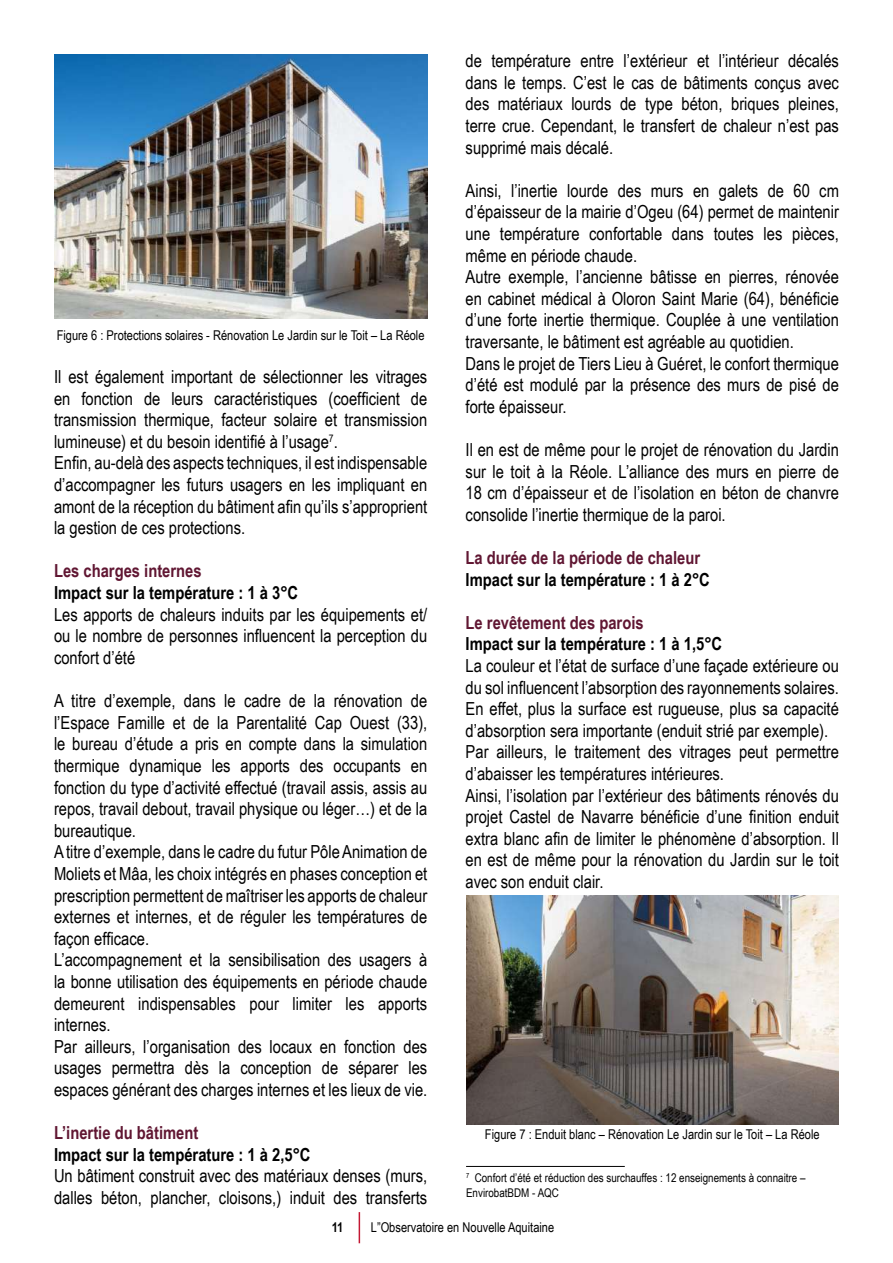
<style>
.page{position:relative;width:893px;height:1263px;background:#fff}
.page>*{position:absolute;margin:0;border:0;box-sizing:border-box;transform-origin:0 0}
.t1{font:18px/21.6px "Arial Narrow";color:#000}
.t2{font:700 18px "Arial Narrow";color:#000}
.t3{font:700 18px "Arial Narrow";color:#601632}
.t4{font:13.5px "Arial Narrow";color:#000}
.t5{font:700 13.5px "Arial Narrow";color:#000}
.t6{font:12px/14.4px "Arial Narrow";color:#000}
</style>
<div class="page">
<hr style="left:359px;top:1212px;width:1px;height:31px;background:#c31833">
<img style="left:54px;top:54px;width:373px;height:265px">
<img style="left:466px;top:896px;width:373px;height:229px">
<hr style="left:466px;top:1166px;width:159px;height:1px;background:#000">
<p class="t4" style="left:57px;top:325px;width:369px">Figure 6 : Protections solaires - Rénovation Le Jardin sur le Toit – La Réole</p>
<p class="t1" style="left:54px;top:365px;width:375px">Il est également important de sélectionner les vitrages en fonction de leurs caractéristiques (coefficient de transmission thermique, facteur solaire et transmission lumineuse) et du besoin identifié à l’usage<sup>7</sup>.<br>Enfin, au-delà des aspects techniques, il est indispensable d’accompagner les futurs usagers en les impliquant en amont de la réception du bâtiment afin qu’ils s’approprient la gestion de ces protections.</p>
<p class="t3" style="left:54px;top:557px;width:149px">Les charges internes</p>
<p class="t2" style="left:54px;top:579px;width:246px">Impact sur la température : 1 à 3°C</p>
<p class="t1" style="left:54px;top:603px;width:375px;text-align:justify">Les apports de chaleurs induits par les équipements et/ ou le nombre de personnes influencent la perception du confort d’été</p>
<p class="t1" style="left:54px;top:689px;width:375px">A titre d’exemple, dans le cadre de la rénovation de l’Espace Famille et de la Parentalité Cap Ouest (33), le bureau d’étude a pris en compte dans la simulation thermique dynamique les apports des occupants en fonction du type d’activité effectué (travail assis, assis au repos, travail debout, travail physique ou léger…) et de la bureautique.<br>A titre d’exemple, dans le cadre du futur Pôle Animation de Moliets et Mâa, les choix intégrés en phases conception et prescription permettent de maîtriser les apports de chaleur externes et internes, et de réguler les températures de façon efficace.<br>L’accompagnement et la sensibilisation des usagers à la bonne utilisation des équipements en période chaude demeurent indispensables pour limiter les apports internes.<br>Par ailleurs, l’organisation des locaux en fonction des usages permettra dès la conception de séparer les espaces générant des charges internes et les lieux de vie.</p>
<p class="t3" style="left:54px;top:1119px;width:146px">L’inertie du bâtiment</p>
<p class="t2" style="left:54px;top:1141px;width:258px">Impact sur la température : 1 à 2,5°C</p>
<p class="t1" style="left:54px;top:1164px;width:375px">Un bâtiment construit avec des matériaux denses (murs, dalles béton, plancher, cloisons,) induit des transferts</p>
<p class="t1" style="left:466px;top:49px;width:375px;text-align:justify">de température entre l’extérieur et l’intérieur décalés dans le temps. C’est le cas de bâtiments conçus avec des matériaux lourds de type béton, briques pleines, terre crue. Cependant, le transfert de chaleur n’est pas supprimé mais décalé.</p>
<p class="t1" style="left:466px;top:179px;width:375px">Ainsi, l’inertie lourde des murs en galets de 60 cm d’épaisseur de la mairie d’Ogeu (64) permet de maintenir une température confortable dans toutes les pièces, même en période chaude.<br>Autre exemple, l’ancienne bâtisse en pierres, rénovée en cabinet médical à Oloron Saint Marie (64), bénéficie d’une forte inertie thermique. Couplée à une ventilation traversante, le bâtiment est agréable au quotidien.<br>Dans le projet de Tiers Lieu à Guéret, le confort thermique d’été est modulé par la présence des murs de pisé de forte épaisseur.</p>
<p class="t1" style="left:466px;top:438px;width:375px;text-align:justify">Il en est de même pour le projet de rénovation du Jardin sur le toit à la Réole. L’alliance des murs en pierre de 18 cm d’épaisseur et de l’isolation en béton de chanvre consolide l’inertie thermique de la paroi.</p>
<p class="t3" style="left:466px;top:544px;width:236px">La durée de la période de chaleur</p>
<p class="t2" style="left:466px;top:566px;width:246px">Impact sur la température : 1 à 2°C</p>
<p class="t3" style="left:466px;top:609px;width:180px">Le revêtement des parois</p>
<p class="t2" style="left:466px;top:630px;width:258px">Impact sur la température : 1 à 1,5°C</p>
<p class="t1" style="left:466px;top:654px;width:375px">La couleur et l’état de surface d’une façade extérieure ou du sol influencent l’absorption des rayonnements solaires.<br>En effet, plus la surface est rugueuse, plus sa capacité d’absorption sera importante (enduit strié par exemple).<br>Par ailleurs, le traitement des vitrages peut permettre d’abaisser les températures intérieures.<br>Ainsi, l’isolation par l’extérieur des bâtiments rénovés du projet Castel de Navarre bénéficie d’une finition enduit extra blanc afin de limiter le phénomène d’absorption. Il en est de même pour la rénovation du Jardin sur le toit avec son enduit clair.</p>
<p class="t4" style="left:485px;top:1124px;width:336px">Figure 7 : Enduit blanc – Rénovation Le Jardin sur le Toit – La Réole</p>
<p class="t6" style="left:466px;top:1170px;width:341px"><sup>7</sup> Confort d’été et réduction des surchauffes : 12 enseignements à connaitre –<br>EnvirobatBDM - AQC</p>
<p class="t5" style="left:332px;top:1217px;width:13px">11</p>
<p class="t4" style="left:371px;top:1217px;width:185px">L”Observatoire en Nouvelle Aquitaine</p>
</div>
